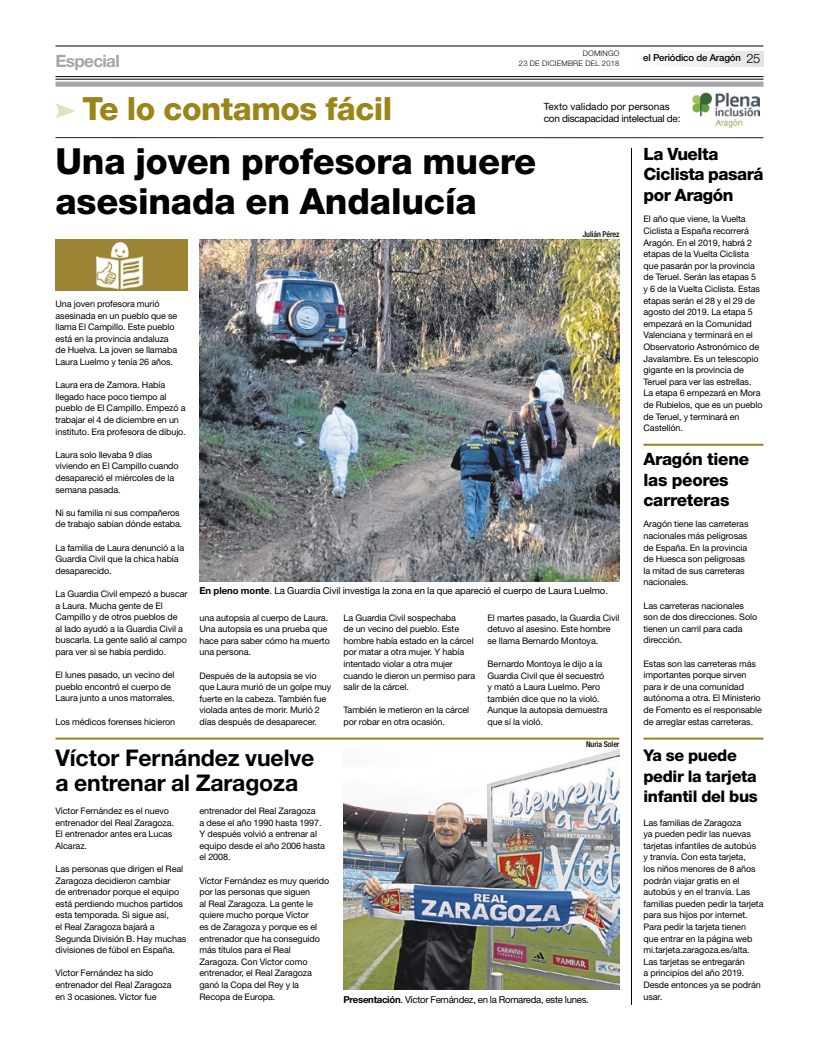
<style>
.page{position:relative;width:819px;height:1049px;background:#fff}
.page>*{position:absolute;margin:0;border:0;box-sizing:border-box;transform-origin:0 0}
.t1{font:800 36px/40px "Helvetica Neue LT Std";letter-spacing:-.005em;color:#000}
.t2{font:800 32px "Helvetica Neue LT Std";letter-spacing:-.015em;color:#9b8517}
.t3{font:700 23px/25px "Helvetica Neue LT Std";letter-spacing:-.005em;color:#000}
.t4{font:800 17px/20.4px "Helvetica Neue LT Std";letter-spacing:-.025em;color:#000}
.t5{font:700 17px "Helvetica Neue LT Std";letter-spacing:-.035em;color:#a5a6a8}
.t6{font:800 16.1px/20.4px "Helvetica Neue LT Std";letter-spacing:-.02em;color:#000}
.t7{font:10px/12px "Helvetica Neue LT Std";letter-spacing:-.025em;color:#000}
.t8{font:9.6px "Helvetica Neue LT Std";letter-spacing:-.01em;color:#000}
.t9{font:9.6px "Helvetica Neue LT Std";letter-spacing:-.03em;color:#000}
.t10{font:500 9.6px "Helvetica Neue LT Std";letter-spacing:-.015em;color:#000}
.t11{font:9px/11.6px "Helvetica Neue LT Std";letter-spacing:-.01em;color:#000}
.t12{font:500 condensed 8px "Helvetica Neue LT Std";letter-spacing:-.005em;color:#000}
.t13{font:300 7.6px "Helvetica Neue";letter-spacing:.025em;color:#000}
.s1{font-family:"Helvetica Neue";font-weight:300;font-size:12.9px}
.s2{font-weight:700}
</style>
<div class="page">
<img style="left:200px;top:240px;width:419px;height:342px">
<svg style="left:56px;top:103px;width:19px;height:16px"></svg>
<hr style="left:56px;top:137px;width:708px;height:1px;background:#1e1c20">
<hr style="left:56px;top:737px;width:564px;height:2px;background:#9b8517">
<img style="left:56px;top:240px;width:132px;height:51px">
<img style="left:692px;top:92px;width:67px;height:36px">
<hr style="left:56px;top:76px;width:708px;height:1px;background:#000">
<hr style="left:56px;top:79px;width:708px;height:1px;background:#000">
<div style="left:56px;top:82px;width:708px;height:5px;background:#a5a6a8"></div>
<hr style="left:56px;top:46px;width:708px;height:1px;background:#000">
<img style="left:344px;top:750px;width:276px;height:240px">
<hr style="left:631px;top:148px;width:1px;height:857px;background:#000">
<hr style="left:643px;top:444px;width:121px;height:2px;background:#9b8517">
<hr style="left:643px;top:737px;width:121px;height:2px;background:#9b8517">
<p class="t13" style="left:583px;top:49px;width:38px">DOMINGO</p>
<p class="t5" style="left:56px;top:50px;width:66px">Especial</p>
<p class="t13" style="left:519px;top:59px;width:102px">23 DE DICIEMBRE DEL 2018</p>
<p class="t10" style="left:643px;top:52px;width:119px">el Periódico de Aragón <span class="s1">25</span></p>
<p class="t2" style="left:82px;top:89px;width:311px">Te lo contamos fácil</p>
<p class="t7" style="left:544px;top:101px;width:138px">Texto validado por personas con discapacidad intelectual de:</p>
<p class="t1" style="left:56px;top:141px;width:482px">Una joven profesora muere asesinada en Andalucía</p>
<p class="t12" style="left:583px;top:230px;width:38px">Julián Pérez</p>
<p class="t11" style="left:56px;top:298px;width:123px">Una joven profesora murió asesinada en un pueblo que se llama El Campillo. Este pueblo está en la provincia andaluza de Huelva. La joven se llamaba<br>Laura Luelmo y tenía 26 años.</p>
<p class="t11" style="left:56px;top:379px;width:132px">Laura era de Zamora. Había llegado hace poco tiempo al pueblo de El Campillo. Empezó a trabajar el 4 de diciembre en un instituto. Era profesora de dibujo.</p>
<p class="t11" style="left:56px;top:449px;width:125px">Laura solo llevaba 9 días viviendo en El Campillo cuando desapareció el miércoles de la semana pasada.</p>
<p class="t11" style="left:56px;top:507px;width:128px">Ni su familia ni sus compañeros de trabajo sabían dónde estaba.</p>
<p class="t11" style="left:56px;top:541px;width:130px">La familia de Laura denunció a la<br>Guardia Civil que la chica había desaparecido.</p>
<p class="t11" style="left:56px;top:588px;width:134px">La Guardia Civil empezó a buscar a Laura. Mucha gente de El<br>Campillo y de otros pueblos de<br>al lado ayudó a la Guardia Civil a buscarla. La gente salió al campo para ver si se había perdido.</p>
<p class="t11" style="left:56px;top:669px;width:121px">El lunes pasado, un vecino del pueblo encontró el cuerpo de<br>Laura junto a unos matorrales.</p>
<p class="t11" style="left:56px;top:715px;width:121px">Los médicos forenses hicieron</p>
<p class="t8" style="left:200px;top:585px;width:410px"><span class="s2">En pleno monte</span>. La Guardia Civil investiga la zona en la que apareció el cuerpo de Laura Luelmo.</p>
<p class="t11" style="left:200px;top:611px;width:132px">una autopsia al cuerpo de Laura.<br>Una autopsia es una prueba que hace para saber cómo ha muerto una persona.</p>
<p class="t11" style="left:200px;top:669px;width:133px">Después de la autopsia se vio que Laura murió de un golpe muy fuerte en la cabeza. También fue violada antes de morir. Murió 2 días después de desaparecer.</p>
<p class="t11" style="left:344px;top:611px;width:133px">La Guardia Civil sospechaba<br>de un vecino del pueblo. Este hombre había estado en la cárcel por matar a otra mujer. Y había intentado violar a otra mujer cuando le dieron un permiso para salir de la cárcel.</p>
<p class="t11" style="left:344px;top:704px;width:127px">También le metieron en la cárcel por robar en otra ocasión.</p>
<p class="t11" style="left:488px;top:611px;width:134px">El martes pasado, la Guardia Civil detuvo al asesino. Este hombre se llama Bernardo Montoya.</p>
<p class="t11" style="left:488px;top:658px;width:122px">Bernardo Montoya le dijo a la<br>Guardia Civil que él secuestró y mató a Laura Luelmo. Pero también dice que no la violó.<br>Aunque la autopsia demuestra que sí la violó.</p>
<p class="t12" style="left:586px;top:740px;width:35px">Nuria Soler</p>
<p class="t3" style="left:56px;top:745px;width:261px">Víctor Fernández vuelve a entrenar al Zaragoza</p>
<p class="t11" style="left:56px;top:805px;width:120px">Víctor Fernández es el nuevo entrenador del Real Zaragoza.<br>El entrenador antes era Lucas<br>Alcaraz.</p>
<p class="t11" style="left:56px;top:863px;width:132px">Las personas que dirigen el Real<br>Zaragoza decidieron cambiar<br>de entrenador porque el equipo está perdiendo muchos partidos esta temporada. Si sigue así,<br>el Real Zaragoza bajará a<br>Segunda División B. Hay muchas divisiones de fúbol en España.</p>
<p class="t11" style="left:56px;top:967px;width:118px">Víctor Fernández ha sido entrenador del Real Zaragoza en 3 ocasiones. Víctor fue</p>
<p class="t11" style="left:200px;top:805px;width:127px">entrenador del Real Zaragoza<br>a dese el año 1990 hasta 1997.<br>Y después volvió a entrenar al equipo desde el año 2006 hasta el 2008.</p>
<p class="t11" style="left:200px;top:874px;width:131px">Víctor Fernández es muy querido por las personas que siguen<br>al Real Zaragoza. La gente le quiere mucho porque Víctor<br>es de Zaragoza y porque es el entrenador que ha conseguido más títulos para el Real<br>Zaragoza. Con Víctor como entrenador, el Real Zaragoza ganó la Copa del Rey y la<br>Recopa de Europa.</p>
<p class="t9" style="left:344px;top:993px;width:247px"><span class="s2">Presentación</span>. Víctor Fernández, en la Romareda, este lunes.</p>
<p class="t4" style="left:643px;top:144px;width:122px">La Vuelta<br>Ciclista pasará por Aragón</p>
<p class="t11" style="left:643px;top:213px;width:121px">El año que viene, la Vuelta<br>Ciclista a España recorrerá<br>Aragón. En el 2019, habrá 2 etapas de la Vuelta Ciclista que pasarán por la provincia de Teruel. Serán las etapas 5 y 6 de la Vuelta Ciclista. Estas etapas serán el 28 y el 29 de agosto del 2019. La etapa 5 empezará en la Comunidad<br>Valenciana y terminará en el<br>Observatorio Astronómico de<br>Javalambre. Es un telescopio gigante en la provincia de<br>Teruel para ver las estrellas.<br>La etapa 6 empezará en Mora de Rubielos, que es un pueblo de Teruel, y terminará en<br>Castellón.</p>
<p class="t4" style="left:643px;top:449px;width:107px">Aragón tiene las peores carreteras</p>
<p class="t11" style="left:643px;top:518px;width:107px">Aragón tiene las carreteras nacionales más peligrosas de España. En la provincia de Huesca son peligrosas la mitad de sus carreteras nacionales.</p>
<p class="t11" style="left:643px;top:599px;width:115px">Las carreteras nacionales son de dos direcciones. Solo tienen un carril para cada dirección.</p>
<p class="t11" style="left:643px;top:657px;width:120px">Estas son las carreteras más importantes porque sirven para ir de una comunidad autónoma a otra. El Ministerio de Fomento es el responsable de arreglar estas carreteras.</p>
<p class="t6" style="left:643px;top:745px;width:116px">Ya se puede pedir la tarjeta infantil del bus</p>
<p class="t11" style="left:643px;top:816px;width:122px">Las familias de Zaragoza<br>ya pueden pedir las nuevas tarjetas infantiles de autobús<br>y tranvía. Con esta tarjeta,<br>los niños menores de 8 años podrán viajar gratis en el autobús y en el tranvía. Las familias pueden pedir la tarjeta para sus hijos por internet.<br>Para pedir la tarjeta tienen<br>que entrar en la página web mi.tarjeta.zaragoza.es/alta.<br>Las tarjetas se entregarán<br>a principios del año 2019.<br>Desde entonces ya se podrán usar.</p>
</div>
